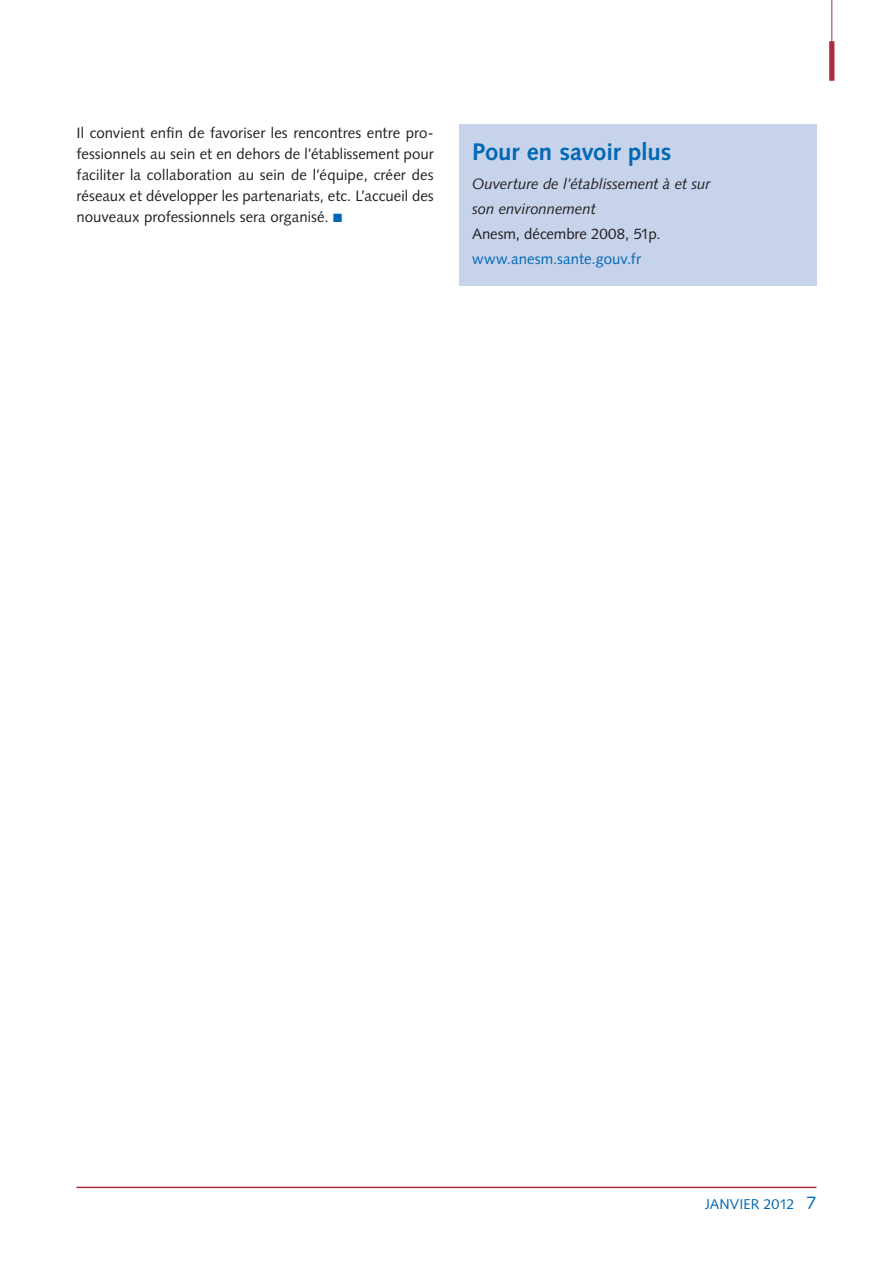
<style>
.page{position:relative;width:893px;height:1263px;background:#fff}
.page>*{position:absolute;margin:0;border:0;box-sizing:border-box;transform-origin:0 0}
.t1{font:700 24px "Syntax";letter-spacing:-.01em;color:#0168b3}
._4___txt_courant{font:15px/21px "Syntax";color:#231f20;text-align:justify}
.t2{font:italic 15px/25px "Syntax";letter-spacing:-.005em;color:#231f20}
.t3{font:14.25px "Syntax";letter-spacing:.005em;color:#0168b3}
.s1{color:#0168b3}
.s2{font-style:normal}
.s3{font-style:normal;color:#0168b3}
.s4{font-size:18px}
</style>
<div class="page">
<hr style="left:77px;top:1187px;width:739px;height:1px;background:#ae2a42">
<hr style="left:831px;top:0;width:1px;height:79px;background:#ae2a42">
<div style="left:829px;top:41px;width:5px;height:40px;background:#ae2a42"></div>
<div style="left:459px;top:125px;width:357px;height:161px;background:#c6d3eb"></div>
<p class="_4___txt_courant" style="left:77px;top:122px;width:359px">Il convient enfin de favoriser les rencontres entre pro&shy;fessionnels au sein et en dehors de l’établissement pour faciliter la collaboration au sein de l’équipe, créer des réseaux et développer les partenariats, etc. L’accueil des nouveaux professionnels sera organisé. <span class="s1">■</span></p>
<p class="t1" style="left:472px;top:138px;width:201px">Pour en savoir plus</p>
<p class="t2" style="left:472px;top:171px;width:240px">Ouverture de l’établissement à et sur son environnement<br><span class="s2">Anesm, décembre 2008, 51p. </span><span class="s3">www.anesm.sante.gouv.fr</span></p>
<p class="t3" style="left:705px;top:1196px;width:113px">JANVIER 2012 <span class="s4">7</span></p>
</div>
